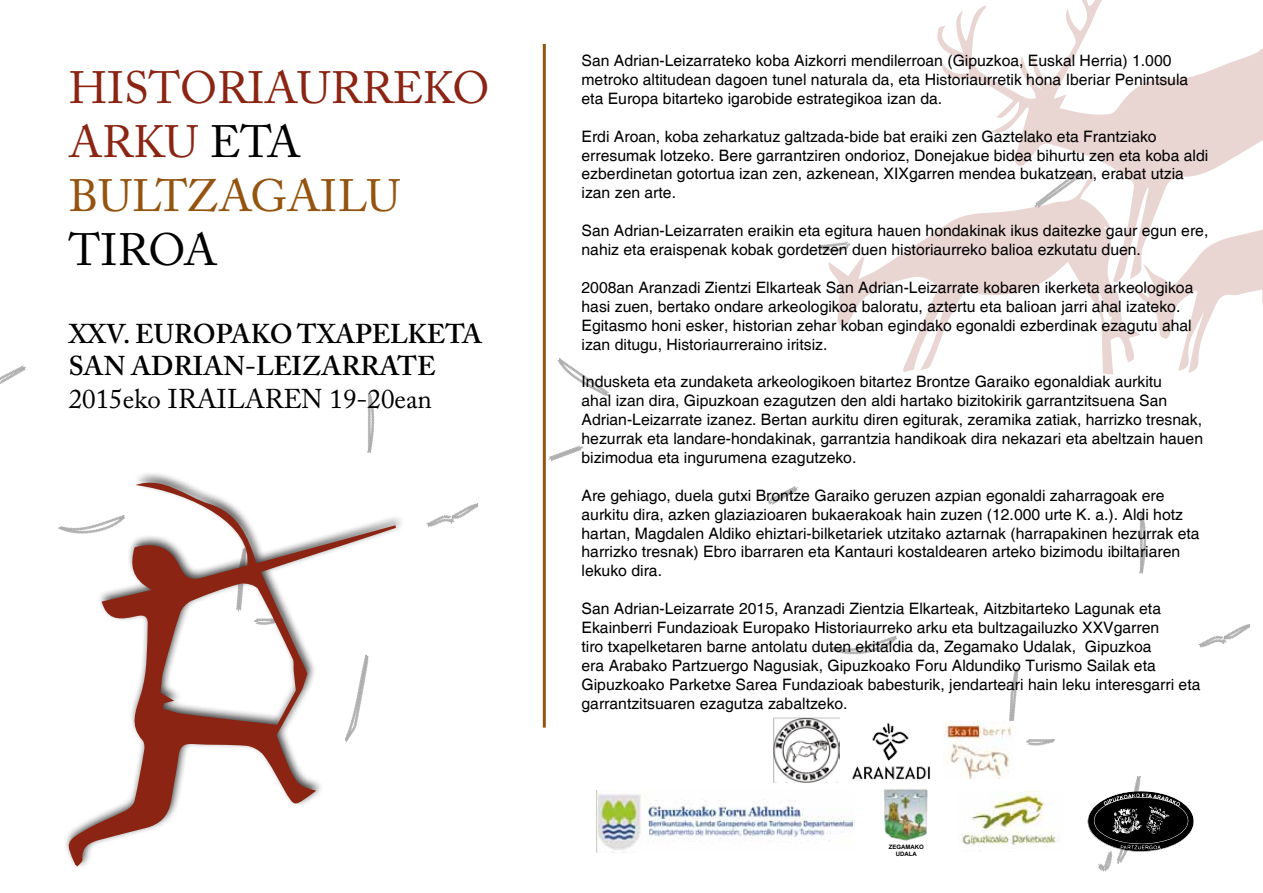
<style>
.page{position:relative;width:1263px;height:893px;background:#fff}
.page>*{position:absolute;margin:0;border:0;box-sizing:border-box;transform-origin:0 0}
.t1{font:45px/54px "Adobe Caslon Pro";letter-spacing:-.005em;color:#8b2412}
.t2{font:45px "Adobe Caslon Pro";letter-spacing:-.005em;color:#000}
.t3{font:600 27px/32.4px "Adobe Caslon Pro";color:#000}
.t4{font:27px "Adobe Caslon Pro";color:#000}
.t5{font:15.75px/18.9px "Helvetica";color:#000}
.t6{font:700 6px/7.2px "Arial";color:#000;text-align:center}
.s1{color:#000}
.s2{color:#94530e}
</style>
<div class="page">
<svg style="left:830px;top:635px;width:67px;height:20px"></svg>
<svg style="left:1139px;top:513px;width:8px;height:61px"></svg>
<svg style="left:1009px;top:668px;width:10px;height:53px"></svg>
<svg style="left:819px;top:244px;width:9px;height:7px"></svg>
<svg style="left:1198px;top:624px;width:53px;height:24px"></svg>
<svg style="left:768px;top:486px;width:30px;height:19px"></svg>
<svg style="left:1026px;top:739px;width:29px;height:7px"></svg>
<svg style="left:58px;top:526px;width:5px;height:5px"></svg>
<svg style="left:557px;top:358px;width:53px;height:39px"></svg>
<svg style="left:367px;top:393px;width:8px;height:60px"></svg>
<svg style="left:426px;top:503px;width:53px;height:24px"></svg>
<svg style="left:0;top:365px;width:26px;height:19px"></svg>
<svg style="left:548px;top:445px;width:36px;height:16px"></svg>
<svg style="left:937px;top:0;width:326px;height:227px"></svg>
<svg style="left:828px;top:173px;width:312px;height:202px"></svg>
<svg style="left:1132px;top:227px;width:131px;height:146px"></svg>
<svg style="left:65px;top:476px;width:331px;height:390px"></svg>
<hr style="left:543px;top:44px;width:3px;height:684px;background:#94530e">
<img style="left:774px;top:717px;width:66px;height:66px">
<img style="left:943px;top:721px;width:69px;height:58px">
<img style="left:851px;top:722px;width:79px;height:58px">
<img style="left:596px;top:791px;width:258px;height:61px">
<img style="left:958px;top:791px;width:101px;height:61px">
<svg style="left:1088px;top:776px;width:105px;height:96px"></svg>
<img style="left:884px;top:789px;width:44px;height:52px">
<h1 class="t1" style="left:69px;top:60px;width:422px">HISTORIAURREKO<br>ARKU <span class="s1">ETA<br></span><span class="s2">BULTZAGAILU</span></h1>
<h1 class="t2" style="left:69px;top:223px;width:150px">TIROA</h1>
<h2 class="t3" style="left:69px;top:317px;width:415px">XXV. EUROPAKO TXAPELKETA<br>SAN ADRIAN-LEIZARRATE</h2>
<h2 class="t4" style="left:69px;top:383px;width:365px">2015eko IRAILAREN 19-20ean</h2>
<p class="t5" style="left:581px;top:52px;width:608px">San Adrian-Leizarrateko koba Aizkorri mendilerroan (Gipuzkoa, Euskal Herria) 1.000 metroko altitudean dagoen tunel naturala da, eta Historiaurretik hona Iberiar Penintsula eta Europa bitarteko igarobide estrategikoa izan da.</p>
<p class="t5" style="left:581px;top:127px;width:628px">Erdi Aroan, koba zeharkatuz galtzada-bide bat eraiki zen Gaztelako eta Frantziako erresumak lotzeko. Bere garrantziren ondorioz, Donejakue bidea bihurtu zen eta koba aldi ezberdinetan gotortua izan zen, azkenean, XIXgarren mendea bukatzean, erabat utzia izan zen arte.</p>
<p class="t5" style="left:581px;top:222px;width:628px">San Adrian-Leizarraten eraikin eta egitura hauen hondakinak ikus daitezke gaur egun ere, nahiz eta eraispenak kobak gordetzen duen historiaurreko balioa ezkutatu duen.</p>
<p class="t5" style="left:581px;top:278px;width:613px">2008an Aranzadi Zientzi Elkarteak San Adrian-Leizarrate kobaren ikerketa arkeologikoa hasi zuen, bertako ondare arkeologikoa baloratu, aztertu eta balioan jarri ahal izateko.<br>Egitasmo honi esker, historian zehar koban egindako egonaldi ezberdinak ezagutu ahal izan ditugu, Historiaurreraino iritsiz.</p>
<p class="t5" style="left:581px;top:373px;width:623px">Indusketa eta zundaketa arkeologikoen bitartez Brontze Garaiko egonaldiak aurkitu<br>ahal izan dira, Gipuzkoan ezagutzen den aldi hartako bizitokirik garrantzitsuena San Adrian-Leizarrate izanez. Bertan aurkitu diren egiturak, zeramika zatiak, harrizko tresnak, hezurrak eta landare-hondakinak, garrantzia handikoak dira nekazari eta abeltzain hauen bizimodua eta ingurumena ezagutzeko.</p>
<p class="t5" style="left:581px;top:486px;width:619px">Are gehiago, duela gutxi Brontze Garaiko geruzen azpian egonaldi zaharragoak ere aurkitu dira, azken glaziazioaren bukaerakoak hain zuzen (12.000 urte K. a.). Aldi hotz hartan, Magdalen Aldiko ehiztari-bilketariek utzitako aztarnak (harrapakinen hezurrak eta harrizko tresnak) Ebro ibarraren eta Kantauri kostaldearen arteko bizimodu ibiltariaren lekuko dira.</p>
<p class="t5" style="left:581px;top:600px;width:620px">San Adrian-Leizarrate 2015, Aranzadi Zientzia Elkarteak, Aitzbitarteko Lagunak eta Ekainberri Fundazioak Europako Historiaurreko arku eta bultzagailuzko XXVgarren<br>tiro txapelketaren barne antolatu duten ekitaldia da, Zegamako Udalak, Gipuzkoa<br>era Arabako Partzuergo Nagusiak, Gipuzkoako Foru Aldundiko Turismo Sailak eta Gipuzkoako Parketxe Sarea Fundazioak babesturik, jendarteari hain leku interesgarri eta garrantzitsuaren ezagutza zabaltzeko.</p>
<p class="t6" style="left:889px;top:843px;width:36px">ZEGAMAKO<br>UDALA</p>
</div>
